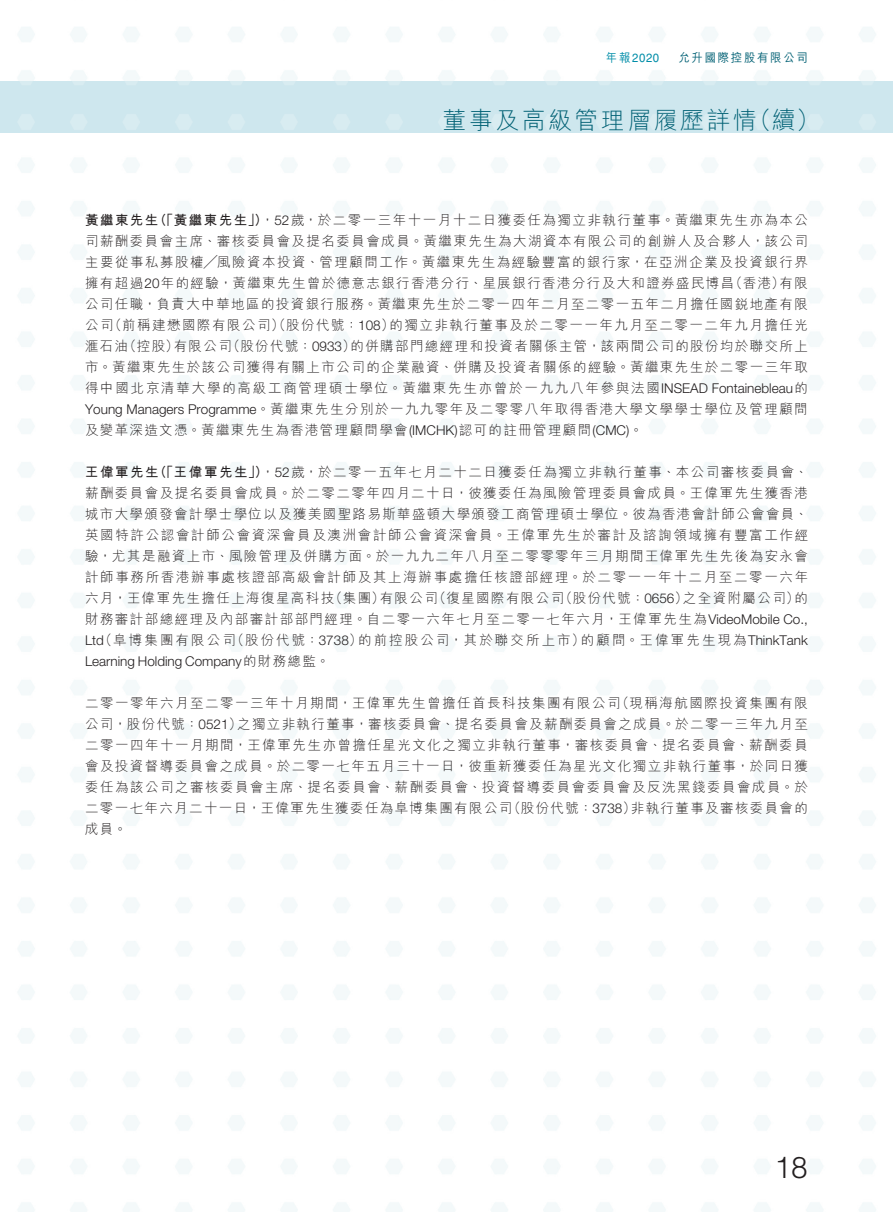
<style>
.page{position:relative;width:893px;height:1212px;background:#fff}
.page>*{position:absolute;margin:0;border:0;box-sizing:border-box;transform-origin:0 0}
.t1{font:300 30px "Helvetica LT Std";color:#231f20}
.t2{font:300 24px "M Hei HK";letter-spacing:.1em;color:#006074}
.t3{font:300 13.5px/21px "M Hei HK";letter-spacing:.11em;color:#231f20}
.t4{font:300 13.5px "M Hei HK";letter-spacing:.155em;color:#231f20}
.t5{font:300 13.5px/21px "Helvetica Neue LT Std";color:#231f20}
.t6{font:700 13.5px "M Hei HK";letter-spacing:.11em;color:#231f20}
.t7{font:500 12px "M Hei HK";letter-spacing:.15em;color:#006074;scale:.95 1}
.t8{font:12px "Helvetica LT Std";color:#008da8;scale:.95 1}
.s1{font-family:"M Hei HK";font-weight:500}
.s2{font-family:"Helvetica Neue LT Std"}
.s3{font-family:"M Hei HK"}
</style>
<div class="page">
<p class="t8" style="left:606px;top:50px;width:58px"><span class="s1">年報</span>2020</p>
<p class="t7" style="left:678px;top:49px;width:138px">允升國際控股有限公司</p>
<h2 class="t2" style="left:442px;top:108px;width:316px">董事及高級管理層履歷詳情</h2>
<h2 class="t2" style="left:748px;top:108px;width:73px">（續(</h2>
<p class="t3" style="left:261px;top:209px;width:549px">，<span class="s2">52</span>歲，於二零一三年十一月十二日獲委任為獨立非執行董事。黃繼東先生亦為本公</p>
<p class="t6" style="left:85px;top:210px;width:75px">黃繼東先生</p>
<p class="t3" style="left:85px;top:230px;width:724px;text-align:right">司薪酬委員會主席、審核委員會及提名委員會成員。黃繼東先生為大湖資本有限公司的創辦人及合夥人，該公司主要從事私募股權╱風險資本投資、管理顧問工作。黃繼東先生為經驗豐富的銀行家，在亞洲企業及投資銀行界有限</p>
<p class="t6" style="left:153px;top:210px;width:116px">（「黃繼東先生」）</p>
<p class="t3" style="left:85px;top:272px;width:651px">擁有超過<span class="s2">20</span>年的經驗，黃繼東先生曾於德意志銀行香港分行、星展銀行香港分行及大和證券盛民博昌</p>
<p class="t3" style="left:85px;top:293px;width:724px">公司任職，負責大中華地區的投資銀行服務。黃繼東先生於二零一四年二月至二零一五年二月擔任國銳地產有限</p>
<p class="t3" style="left:389px;top:314px;width:420px">的獨立非執行董事及於二零一一年九月至二零一二年九月擔任光</p>
<p class="t3" style="left:729px;top:272px;width:57px">（香港）</p>
<p class="t3" style="left:108px;top:314px;width:287px">（前稱建懋國際有限公司）（股份代號：<span class="s2">108</span>）</p>
<p class="t3" style="left:85px;top:314px;width:30px">公司</p>
<p class="t3" style="left:123px;top:335px;width:57px">（控股）</p>
<p class="t3" style="left:227px;top:335px;width:130px">（股份代號：<span class="s2">0933</span>）</p>
<p class="t3" style="left:351px;top:335px;width:459px">的併購部門總經理和投資者關係主管，該兩間公司的股份均於聯交所上</p>
<p class="t3" style="left:174px;top:335px;width:60px">有限公司</p>
<p class="t3" style="left:85px;top:335px;width:724px">滙石油<br>市。黃繼東先生於該公司獲得有關上市公司的企業融資、併購及投資者關係的經驗。黃繼東先生於二零一三年取得中國北京清華大學的高級工商管理碩士學位。黃繼東先生亦曾於一九九八年參與法國<span class="s2">INSEAD Fontainebleau</span>的<span class="s2">Young Managers Programme</span>。黃繼東先生分別於一九九零年及二零零八年取得香港大學文學學士學位及管理顧問及變革深造文憑。黃繼東先生為香港管理顧問學會<span class="s2">(IMCHK)</span>認可的註冊管理顧問<span class="s2">(CMC</span> 。<span class="s2">(</span></p>
<p class="t3" style="left:261px;top:461px;width:548px">，<span class="s2">52</span>歲，於二零一五年七月二十二日獲委任為獨立非執行董事、本公司審核委員會、</p>
<p class="t6" style="left:85px;top:462px;width:75px">王偉軍先生</p>
<p class="t3" style="left:85px;top:482px;width:725px;text-align:right">薪酬委員會及提名委員會成員。於二零二零年四月二十日，彼獲委任為風險管理委員會成員。王偉軍先生獲香港城市大學頒發會計學士學位以及獲美國聖路易斯華盛頓大學頒發工商管理碩士學位。彼為香港會計師公會會員、英國特許公認會計師公會資深會員及澳洲會計師公會資深會員。王偉軍先生於審計及諮詢領域擁有豐富工作經驗，尤其是融資上市、風險管理及併購方面。於一九九二年八月至二零零零年三月期間王偉軍先生先後為安永會計師事務所香港辦事處核證部高級會計師及其上海辦事處擔任核證部經理。於二零一一年十二月至二零一六年的</p>
<p class="t6" style="left:154px;top:462px;width:116px">（「王偉軍先生」）</p>
<p class="t3" style="left:85px;top:587px;width:251px">六月，王偉軍先生擔任上海復星高科技</p>
<p class="t3" style="left:85px;top:608px;width:724px">財務審計部總經理及內部審計部部門經理。自二零一六年七月至二零一七年六月，王偉軍先生為<span class="s2">VideoMobile Co.,</span></p>
<p class="t4" style="left:581px;top:633px;width:229px">的顧問。王偉軍先生現為<span class="s2">ThinkTank</span></p>
<p class="t3" style="left:329px;top:587px;width:57px">（集團）</p>
<p class="t3" style="left:433px;top:587px;width:133px">（復星國際有限公司</p>
<p class="t3" style="left:559px;top:587px;width:130px">（股份代號：<span class="s2">0656</span>）</p>
<p class="t3" style="left:683px;top:587px;width:118px">之全資附屬公司）</p>
<p class="t3" style="left:380px;top:587px;width:60px">有限公司</p>
<p class="t4" style="left:99px;top:633px;width:138px">（阜博集團有限公司</p>
<p class="t3" style="left:231px;top:629px;width:133px">（股份代號：<span class="s2">3738</span>）</p>
<p class="t4" style="left:358px;top:633px;width:228px">的前控股公司，其於聯交所上市）</p>
<p class="t5" style="left:85px;top:629px;width:246px">Ltd<br>Learning Holding Company<span class="s3">的財務總監。</span></p>
<p class="t3" style="left:237px;top:692px;width:572px;text-indent:-152px">二零一零年六月至二零一三年十月期間，王偉軍先生曾擔任首長科技集團有限公司<br>之獨立非執行董事，審核委員會、提名委員會及薪酬委員會之成員。於二零一三年九月至</p>
<p class="t3" style="left:616px;top:692px;width:194px">（現稱海航國際投資集團有限</p>
<p class="t3" style="left:85px;top:713px;width:159px">公司，股份代號：<span class="s2">0521</span>）</p>
<p class="t3" style="left:85px;top:734px;width:724px">二零一四年十一月期間，王偉軍先生亦曾擔任星光文化之獨立非執行董事，審核委員會、提名委員會、薪酬委員</p>
<p class="t3" style="left:85px;top:755px;width:724px">會及投資督導委員會之成員。於二零一七年五月三十一日，彼重新獲委任為星光文化獨立非執行董事，於同日獲</p>
<p class="t3" style="left:85px;top:776px;width:724px">委任為該公司之審核委員會主席、提名委員會、薪酬委員會、投資督導委員會委員會及反洗黑錢委員會成員。於</p>
<p class="t3" style="left:631px;top:797px;width:179px">非執行董事及審核委員會的</p>
<p class="t3" style="left:85px;top:797px;width:429px">二零一七年六月二十一日，王偉軍先生獲委任為阜博集團有限公司成員。</p>
<p class="t3" style="left:507px;top:797px;width:130px">（股份代號：<span class="s2">3738</span>）</p>
<h1 class="t1" style="left:775px;top:1148px;width:35px">18</h1>
</div>
